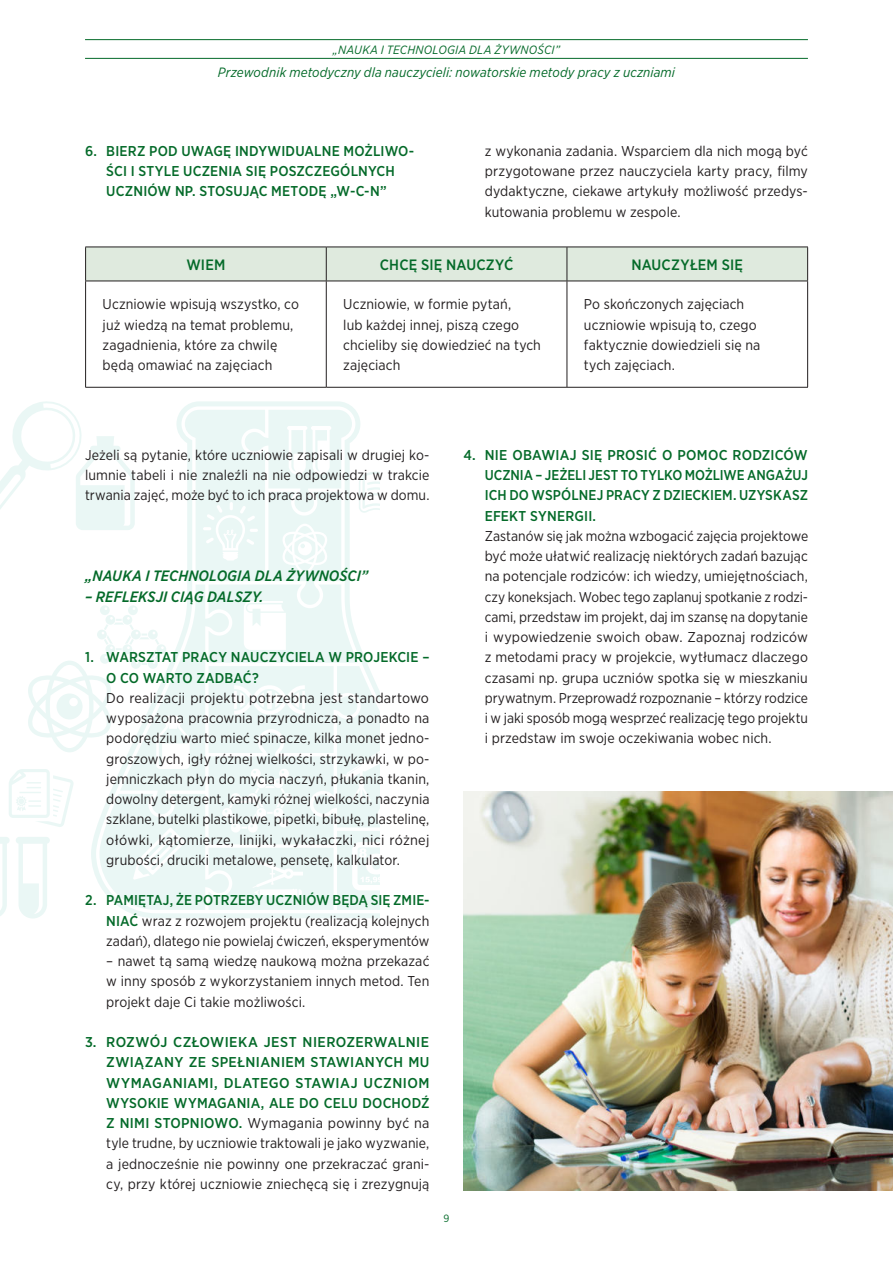
<style>
.page{position:relative;width:893px;height:1263px;background:#fff}
.page>*{position:absolute;margin:0;border:0;box-sizing:border-box;transform-origin:0 0}
.t1{font:italic 500 15px "Gotham Narrow";letter-spacing:.005em;color:#046a29}
.t2{font:500 15px "Gotham Narrow";letter-spacing:.01em;color:#046a29}
.t3{font:14.25px/20.2px "Gotham Narrow";letter-spacing:.005em;color:#231f20;text-align:justify}
.t4{font:500 14.25px/20.2px "Gotham Narrow";letter-spacing:.01em;color:#046a29;text-align:center}
.t5{font:italic 13.5px "Gotham Narrow";letter-spacing:.01em;color:#046a29}
.t6{font:italic 12px "Gotham Narrow";letter-spacing:.015em;color:#046a29}
.t7{font:10.5px "Gotham Narrow";color:#046a29}
.s1{font-weight:500;color:#046a29}
</style>
<div class="page">
<hr style="left:85px;top:58px;width:723px;height:1px;background:#046a29">
<hr style="left:85px;top:39px;width:723px;height:1px;background:#046a29">
<svg style="left:0;top:401px;width:380px;height:517px"></svg>
<div style="left:86px;top:248px;width:721px;height:33px;background:#dfeade"></div>
<hr style="left:85px;top:247px;width:241px;height:1px;background:#231f20">
<hr style="left:85px;top:247px;width:1px;height:34px;background:#231f20">
<hr style="left:326px;top:247px;width:241px;height:1px;background:#231f20">
<hr style="left:326px;top:247px;width:1px;height:34px;background:#231f20">
<hr style="left:567px;top:247px;width:241px;height:1px;background:#231f20">
<hr style="left:567px;top:247px;width:1px;height:34px;background:#231f20">
<hr style="left:807px;top:247px;width:1px;height:34px;background:#231f20">
<hr style="left:85px;top:281px;width:241px;height:1px;background:#231f20">
<hr style="left:85px;top:281px;width:1px;height:106px;background:#231f20">
<hr style="left:326px;top:281px;width:241px;height:1px;background:#231f20">
<hr style="left:326px;top:281px;width:1px;height:106px;background:#231f20">
<hr style="left:567px;top:281px;width:241px;height:1px;background:#231f20">
<hr style="left:567px;top:281px;width:1px;height:106px;background:#231f20">
<hr style="left:807px;top:281px;width:1px;height:106px;background:#231f20">
<hr style="left:85px;top:387px;width:241px;height:1px;background:#231f20">
<hr style="left:326px;top:387px;width:241px;height:1px;background:#231f20">
<hr style="left:567px;top:387px;width:241px;height:1px;background:#231f20">
<img style="left:463px;top:791px;width:430px;height:400px">
<p class="t6" style="left:333px;top:43px;width:229px">„NAUKA I TECHNOLOGIA DLA ŻYWNOŚCI”</p>
<p class="t5" style="left:218px;top:65px;width:459px">Przewodnik metodyczny dla nauczycieli: nowatorskie metody pracy z uczniami</p>
<p class="t4" style="left:85px;top:141px;width:331px">6. BIERZ POD UWAGĘ INDYWIDUALNE MOŻLIWO-<br>ŚCI I STYLE UCZENIA SIĘ POSZCZEGÓLNYCH<br>UCZNIÓW NP. STOSUJĄC METODĘ „W-C-N”</p>
<p class="t3" style="left:485px;top:141px;width:325px">z wykonania zadania. Wsparciem dla nich mogą być przygotowane przez nauczyciela karty pracy, filmy dydaktyczne, ciekawe artykuły możliwość przedys&shy;kutowania problemu w zespole.</p>
<p class="t2" style="left:187px;top:256px;width:40px">WIEM</p>
<p class="t2" style="left:380px;top:256px;width:135px">CHCĘ SIĘ NAUCZYĆ</p>
<p class="t2" style="left:631px;top:256px;width:113px">NAUCZYŁEM SIĘ</p>
<p class="t3" style="left:103px;top:294px;width:198px;text-align:left">Uczniowie wpisują wszystko, co już wiedzą na temat problemu, zagadnienia, które za chwilę będą omawiać na zajęciach</p>
<p class="t3" style="left:343px;top:294px;width:199px;text-align:left">Uczniowie, w formie pytań,<br>lub każdej innej, piszą czego chcieliby się dowiedzieć na tych zajęciach</p>
<p class="t3" style="left:584px;top:294px;width:178px;text-align:left">Po skończonych zajęciach uczniowie wpisują to, czego faktycznie dowiedzieli się na tych zajęciach.</p>
<p class="t3" style="left:85px;top:445px;width:346px">Jeżeli są pytanie, które uczniowie zapisali w drugiej ko&shy;lumnie tabeli i nie znaleźli na nie odpowiedzi w trakcie trwania zajęć, może być to ich praca projektowa w domu.</p>
<p class="t1" style="left:85px;top:568px;width:285px">„NAUKA I TECHNOLOGIA DLA żYWNOŚCI”</p>
<p class="t1" style="left:85px;top:588px;width:180px">– REFLEKSJI CIąG DALSZY.</p>
<p class="t4" style="left:106px;top:647px;width:325px;text-align:left;text-indent:-21px">1. WARSZTAT PRACY NAUCZYCIELA W PROJEKCIE –<br>O CO WARTO ZADBAĆ?</p>
<p class="t3" style="left:106px;top:688px;width:325px">Do realizacji projektu potrzebna jest standartowo wyposażona pracownia przyrodnicza, a ponadto na podorędziu warto mieć spinacze, kilka monet jedno&shy;groszowych, igły różnej wielkości, strzykawki, w po&shy;jemniczkach płyn do mycia naczyń, płukania tkanin, dowolny detergent, kamyki różnej wielkości, naczynia szklane, butelki plastikowe, pipetki, bibułę, plastelinę, ołówki, kątomierze, linijki, wykałaczki, nici różnej grubości, druciki metalowe, pensetę, kalkulator.</p>
<p class="t3" style="left:106px;top:890px;width:325px;text-indent:-21px"><span class="s1">2. PAMIĘTAJ, ŻE POTRZEBY UCZNIÓW BĘDĄ SIĘ ZMIE-NIAĆ</span> wraz z rozwojem projektu (realizacją kolejnych zadań), dlatego nie powielaj ćwiczeń, eksperymentów</p>
<p class="t3" style="left:106px;top:951px;width:325px">– nawet tą samą wiedzę naukową można przekazać w inny sposób z wykorzystaniem innych metod. Ten projekt daje Ci takie możliwości.</p>
<p class="t3" style="left:106px;top:1032px;width:325px;text-indent:-21px"><span class="s1">3. ROZWÓJ CZŁOWIEKA JEST NIEROZERWALNIE ZWIĄZANY ZE SPEŁNIANIEM STAWIANYCH MU WYMAGANIAMI, DLATEGO STAWIAJ UCZNIOM WYSOKIE WYMAGANIA, ALE DO CELU DOCHODŹ Z NIMI STOPNIOWO.</span> Wymagania powinny być na tyle trudne, by uczniowie traktowali je jako wyzwanie, a jednocześnie nie powinny one przekraczać grani&shy;cy, przy której uczniowie zniechęcą się i zrezygnują</p>
<p class="t4" style="left:485px;top:445px;width:325px;text-align:justify;text-indent:-21px">4. NIE OBAWIAJ SIĘ PROSIĆ O POMOC RODZICÓW UCZNIA – JEŻELI JEST TO TYLKO MOŻLIWE ANGAŻUJ ICH DO WSPÓLNEJ PRACY Z DZIECKIEM. UZYSKASZ EFEKT SYNERGII.</p>
<p class="t3" style="left:485px;top:526px;width:325px">Zastanów się jak można wzbogacić zajęcia projektowe być może ułatwić realizację niektórych zadań bazując na potencjale rodziców: ich wiedzy, umiejętnościach, czy koneksjach. Wobec tego zaplanuj spotkanie z rodzi&shy;cami, przedstaw im projekt, daj im szansę na dopytanie i wypowiedzenie swoich obaw. Zapoznaj rodziców z metodami pracy w projekcie, wytłumacz dlaczego czasami np. grupa uczniów spotka się w mieszkaniu prywatnym. Przeprowadź rozpoznanie – którzy rodzice i w jaki sposób mogą wesprzeć realizację tego projektu i przedstaw im swoje oczekiwania wobec nich.</p>
<p class="t7" style="left:444px;top:1212px;width:7px">9</p>
</div>
